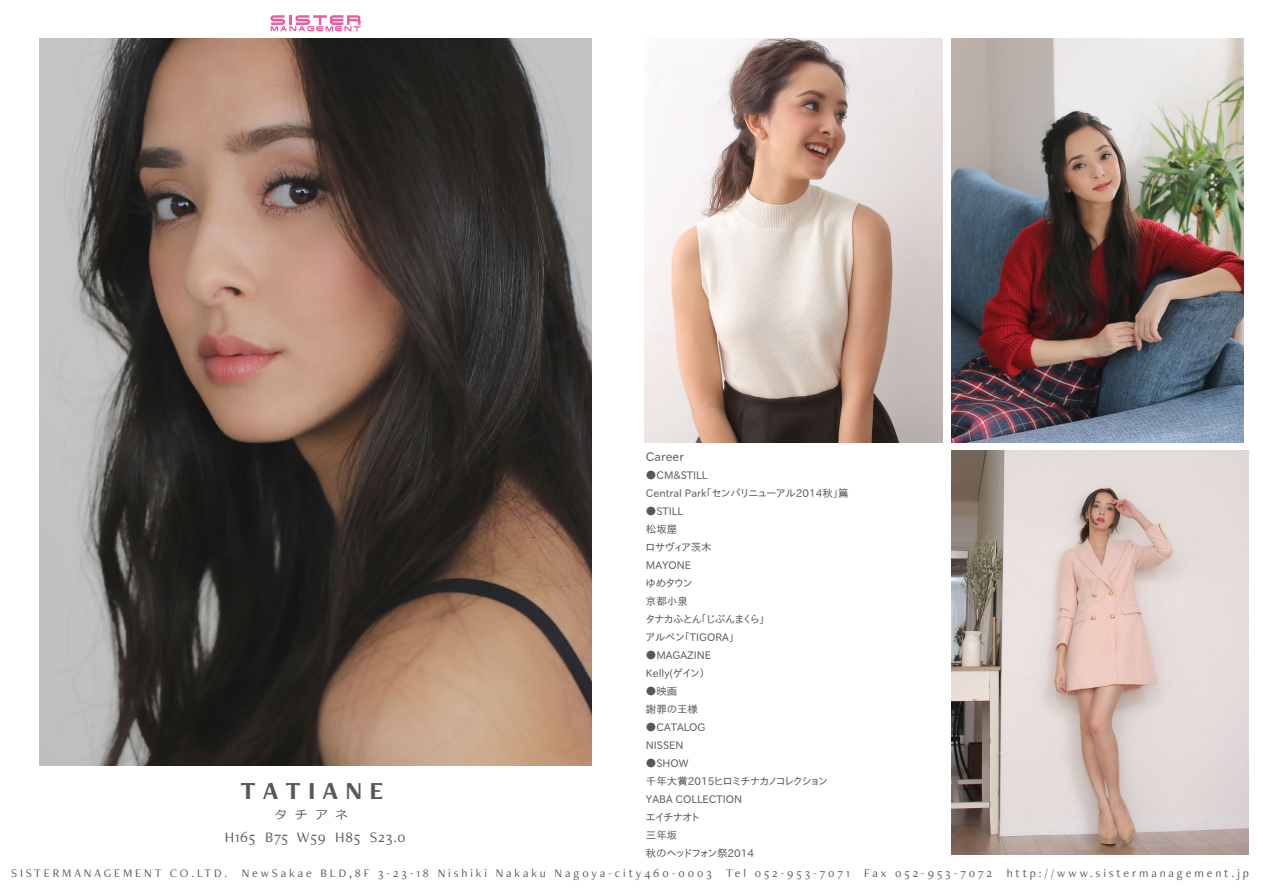
<style>
.page{position:relative;width:1263px;height:893px;background:#fff}
.page>*{position:absolute;margin:0;border:0;box-sizing:border-box;transform-origin:0 0}
.t1{font:700 25.5px "Freight Neo Pro";letter-spacing:.28em;color:#57585a}
.t2{font:15px "Freight Neo Pro";letter-spacing:.05em;color:#57585a}
.t3{font:12px "Freight Neo Pro";letter-spacing:.24em;color:#57585a}
.t4{font:12px "IP Aex Gothic";color:#57585a}
.t5{font:12px "Meiryo";color:#57585a}
.t6{font:10.5px/18px "IP Aex Gothic";color:#57585a}
.t7{font:10.5px/18px "IP Aex Gothic";letter-spacing:-.035em;color:#57585a}
</style>
<div class="page">
<img style="left:39px;top:38px;width:553px;height:727px">
<img style="left:644px;top:38px;width:298px;height:404px">
<img style="left:951px;top:451px;width:298px;height:404px">
<img style="left:951px;top:38px;width:292px;height:404px">
<svg style="left:270px;top:15px;width:91px;height:16px"></svg>
<p class="t4" style="left:646px;top:450px;width:39px">Career</p>
<p class="t6" style="left:646px;top:467px;width:204px">●CM&amp;STILL<br>Central Park「センパリニューアル2014秋」篇</p>
<p class="t7" style="left:645px;top:503px;width:126px">●STILL<br>松坂屋<br>ロサヴィア茨木<br>MAYONE<br>ゆめタウン<br>京都小泉<br>タナカふとん「じぶんまくら」アルペン「TIGORA」</p>
<p class="t6" style="left:646px;top:647px;width:67px">●MAGAZINE<br>Kelly(ゲイン）</p>
<p class="t6" style="left:646px;top:683px;width:54px">●映画<br>謝罪の王様</p>
<p class="t6" style="left:646px;top:719px;width:61px">●CATALOG<br>NISSEN</p>
<p class="t6" style="left:645px;top:755px;width:184px">●SHOW<br>千年大賞2015ヒロミチナカノコレクション<br>YABA COLLECTION<br>エイチナオト<br>三年坂<br>秋のヘッドフォン祭2014</p>
<p class="t3" style="left:11px;top:865px;width:1239px">SISTERMANAGEMENT CO.LTD. NewSakae BLD,8F 3-23-18 Nishiki Nakaku Nagoya-city460-0003 Tel 052-953-7071 Fax 052-953-7072 http://www.sistermanagement.jp</p>
<h1 class="t1" style="left:240px;top:773px;width:145px">TATIANE</h1>
<h2 class="t2" style="left:225px;top:827px;width:182px">H165 B75 W59 H85 S23.0</h2>
<p class="t5" style="left:275px;top:806px;width:75px">タチアネ</p>
</div>
